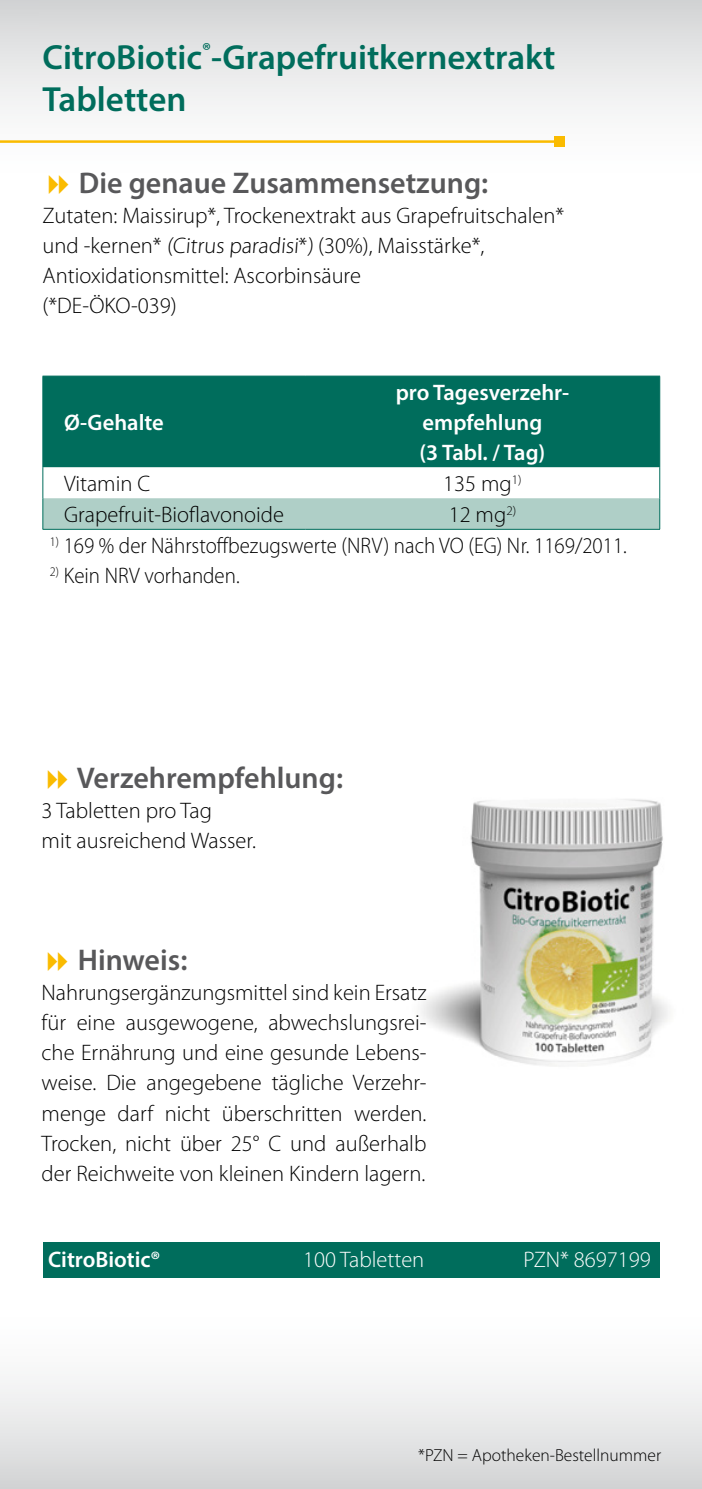
<style>
.page{position:relative;width:702px;height:1489px;background:#fff}
.page>*{position:absolute;margin:0;border:0;box-sizing:border-box;transform-origin:0 0}
.t1{font:600 35px/42px "Myriad Pro";color:#006d5c}
.t2{font:600 30px "Myriad Pro";color:#58585a}
.t3{font:300 22.5px/30px "Myriad Pro";color:#000}
.t4{font:300 22.5px "Myriad Pro";color:#000;scale:.93 1}
.t5{font:600 22.5px/30px "Myriad Pro";color:#fff;text-align:center}
.t6{font:300 22.5px "Myriad Pro";color:#fff}
.t7{font:300 17.5px "Myriad Pro";color:#000}
</style>
<div class="page">
<img style="left:421px;top:799px;width:247px;height:267px">
<svg style="left:0;top:0;width:702px;height:147px"></svg>
<div style="left:0;top:1302px;width:702px;height:186px;background:linear-gradient(to bottom,#fff,#d7d8d9)"></div>
<div style="left:43px;top:1242px;width:616px;height:35px;background:#006d5c"></div>
<hr style="left:0;top:140px;width:559px;height:3px;background:#fabb00">
<div style="left:554px;top:137px;width:10px;height:10px;background:#fabb00"></div>
<div style="left:43px;top:376px;width:616px;height:91px;background:#006d5c"></div>
<svg style="left:43px;top:498px;width:616px;height:31px;background:#aecec6"></svg>
<hr style="left:43px;top:375px;width:262px;height:1px;background:#006d5c">
<hr style="left:42px;top:376px;width:1px;height:91px;background:#006d5c">
<hr style="left:305px;top:375px;width:355px;height:1px;background:#006d5c">
<hr style="left:42px;top:467px;width:1px;height:31px;background:#006d5c">
<hr style="left:42px;top:498px;width:1px;height:31px;background:#006d5c">
<hr style="left:659px;top:376px;width:1px;height:91px;background:#006d5c">
<hr style="left:659px;top:467px;width:1px;height:31px;background:#006d5c">
<hr style="left:659px;top:498px;width:1px;height:31px;background:#006d5c">
<hr style="left:43px;top:529px;width:262px;height:1px;background:#006d5c">
<hr style="left:305px;top:529px;width:355px;height:1px;background:#006d5c">
<div style="left:0;top:0;width:38px;height:38px;background:#d8d9da"></div>
<h1 class="t1" style="left:43px;top:35px;width:514px">CitroBiotic<sup>®</sup>-Grapefruitkernextrakt<br>Tabletten</h1>
<h2 class="t2" style="left:79px;top:164px;width:411px">Die genaue Zusammensetzung:</h2>
<p class="t3" style="left:43px;top:201px;width:523px">Zutaten: Maissirup*, Trockenextrakt aus Grapefruitschalen* und -kernen* (Citrus paradisi*) (30%), Maisstärke*, Antioxidationsmittel: Ascorbinsäure<br>(*DE-ÖKO-039)</p>
<p class="t5" style="left:64px;top:407px;width:101px">Ø-Gehalte</p>
<p class="t5" style="left:395px;top:377px;width:175px">pro Tagesverzehr&shy;empfehlung<br>(3 Tabl. / Tag)</p>
<p class="t3" style="left:64px;top:469px;width:88px">Vitamin C</p>
<p class="t3" style="left:443px;top:469px;width:80px">135 mg<sup>1)</sup></p>
<p class="t3" style="left:64px;top:500px;width:221px">Grapefruit-Bioflavonoide</p>
<p class="t3" style="left:448px;top:500px;width:69px">12 mg<sup>2)</sup></p>
<p class="t4" style="left:50px;top:533px;width:621px"><sup>1)</sup> 169 % der Nährstoffbezugswerte (NRV) nach VO (EG) Nr. 1169/2011.</p>
<p class="t4" style="left:50px;top:563px;width:205px"><sup>2)</sup> Kein NRV vorhanden.</p>
<h2 class="t2" style="left:77px;top:758px;width:268px">Verzehrempfehlung:</h2>
<p class="t3" style="left:42px;top:795px;width:216px">3 Tabletten pro Tag<br>mit ausreichend Wasser.</p>
<h2 class="t2" style="left:78px;top:941px;width:111px">Hinweis:</h2>
<p class="t3" style="left:42px;top:978px;width:386px;text-align:justify">Nahrungsergänzungsmittel sind kein Ersatz für eine ausgewogene, abwechslungsrei&shy;che Ernährung und eine gesunde Lebens&shy;weise. Die angegebene tägliche Verzehr&shy;menge darf nicht überschritten werden.<br>Trocken, nicht über 25° C und außerhalb der Reichweite von kleinen Kindern lagern.</p>
<p class="t5" style="left:48px;top:1243px;width:114px">CitroBiotic®</p>
<p class="t6" style="left:303px;top:1247px;width:123px">100 Tabletten</p>
<p class="t6" style="left:523px;top:1247px;width:129px">PZN* 8697199</p>
<p class="t7" style="left:418px;top:1444px;width:244px">*PZN = Apotheken-Bestellnummer</p>
</div>
